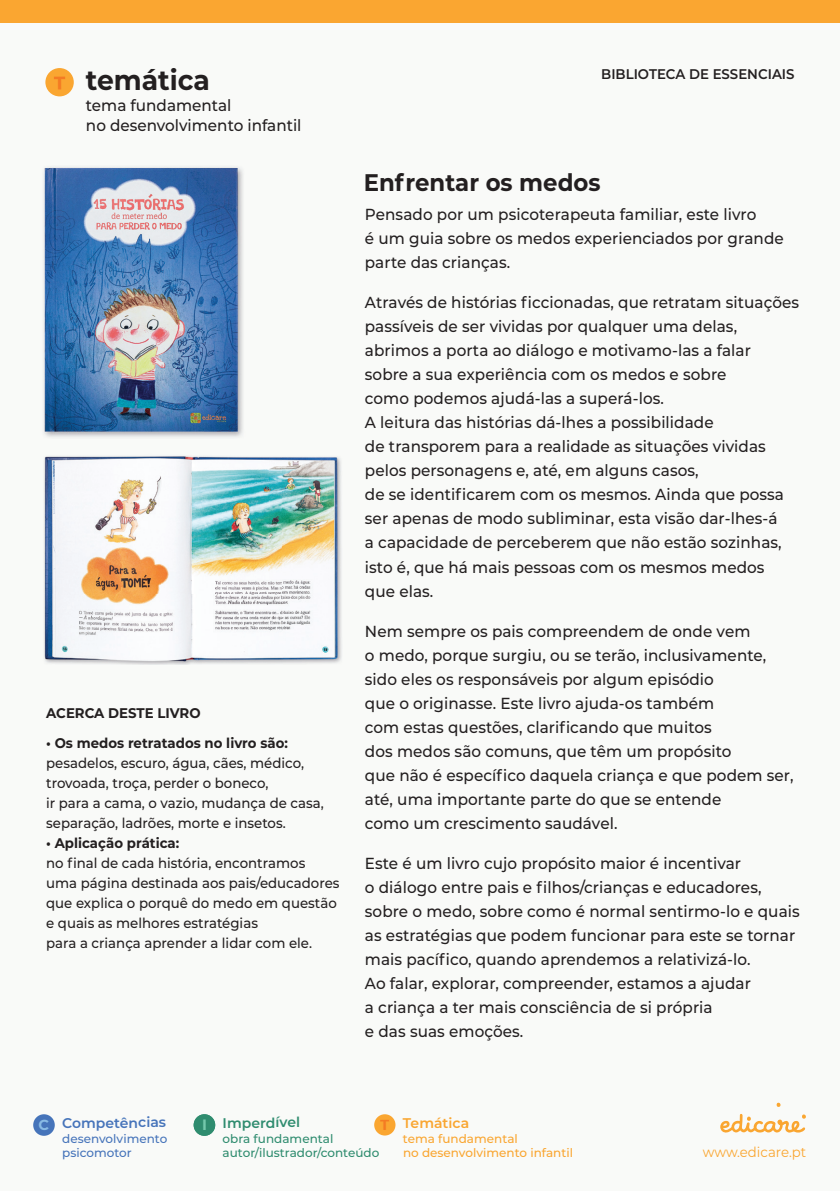
<style>
.page{position:relative;width:840px;height:1191px;background:#fff}
.page>*{position:absolute;margin:0;border:0;box-sizing:border-box;transform-origin:0 0}
.t1{font:700 28px "Montserrat";color:#231f20;scale:.95 1}
.t2{font:700 24px "Montserrat";color:#231f20;scale:.95 1}
.t3{font:700 19px "Montserrat";color:#f47b23}
.t4{font:500 16px/24px "Montserrat";letter-spacing:.005em;color:#231f20;scale:.95 1}
.t5{font:700 15px "Montserrat";color:#f47b23}
.t6{font:700 15px "Montserrat";color:#74c8ac}
.t7{font:700 14.4px "Montserrat";color:#89bae4}
.t8{font:500 14px/20px "Montserrat";color:#231f20;scale:.95 1}
.t9{font:700 14px "Montserrat";color:#231f20;scale:.95 1}
.t10{font:600 14px "Montserrat";color:#231f20;scale:.95 1}
.t11{font:14px "Montserrat";color:#faa631;scale:.95 1}
.t12{font:600 14px "Montserrat";letter-spacing:-.005em;color:#4674ba}
.t13{font:600 14px "Montserrat";letter-spacing:-.005em;color:#2f8c6f}
.t14{font:600 14px "Montserrat";letter-spacing:-.005em;color:#faa631}
.t15{font:500 12px/14px "Montserrat";letter-spacing:-.005em;color:#2f8c6f}
.t16{font:500 12px/13.8px "Montserrat";letter-spacing:-.005em;color:#faa631}
.t17{font:500 12px/14.2px "Montserrat";letter-spacing:-.005em;color:#4674ba}
</style>
<div class="page">
<div style="left:0;top:0;width:839px;height:1191px;background:#f9faf8"></div>
<div style="left:0;top:0;width:839px;height:23px;background:#faa631"></div>
<img style="left:43px;top:167px;width:200px;height:270px">
<img style="left:44px;top:456px;width:298px;height:208px">
<div style="left:374px;top:1114px;width:21px;height:21px;background:#faa631;border-radius:50%"></div>
<svg style="left:776px;top:1102px;width:4px;height:4px"></svg>
<svg style="left:720px;top:1114px;width:85px;height:19px"></svg>
<div style="left:45px;top:68px;width:29px;height:28px;background:#faa631;border-radius:50%"></div>
<div style="left:33px;top:1114px;width:22px;height:21px;background:#4674ba;border-radius:50%"></div>
<div style="left:193px;top:1114px;width:22px;height:21px;background:#2f8c6f;border-radius:50%"></div>
<p class="t3" style="left:54px;top:69px;width:13px">T</p>
<h1 class="t1" style="left:86px;top:59px;width:132px">temática</h1>
<p class="t4" style="left:86px;top:95px;width:228px;line-height:20px">tema fundamental<br>no desenvolvimento infantil</p>
<p class="t9" style="left:46px;top:703px;width:164px">ACERCA DESTE LIVRO</p>
<p class="t9" style="left:46px;top:733px;width:256px">• Os medos retratados no livro são:</p>
<p class="t8" style="left:46px;top:752px;width:293px">pesadelos, escuro, água, cães, médico, trovoada, troça, perder o boneco,<br>ir para a cama, o vazio, mudança de casa, separação, ladrões, morte e insetos.</p>
<p class="t9" style="left:46px;top:833px;width:142px">• Aplicação prática:</p>
<p class="t8" style="left:46px;top:852px;width:310px">no final de cada história, encontramos uma página destinada aos pais/educadores que explica o porquê do medo em questão e quais as melhores estratégias<br>para a criança aprender a lidar com ele.</p>
<p class="t10" style="left:601px;top:64px;width:205px">BIBLIOTECA DE ESSENCIAIS</p>
<h2 class="t2" style="left:363px;top:165px;width:250px">Enfrentar os medos</h2>
<p class="t4" style="left:365px;top:202px;width:442px">Pensado por um psicoterapeuta familiar, este livro<br>é um guia sobre os medos experienciados por grande parte das crianças.</p>
<p class="t4" style="left:365px;top:290px;width:458px">Através de histórias ficcionadas, que retratam situações passíveis de ser vividas por qualquer uma delas, abrimos a porta ao diálogo e motivamo-las a falar<br>sobre a sua experiência com os medos e sobre<br>como podemos ajudá-las a superá-los.<br>A leitura das histórias dá-lhes a possibilidade<br>de transporem para a realidade as situações vividas pelos personagens e, até, em alguns casos,<br>de se identificarem com os mesmos. Ainda que possa ser apenas de modo subliminar, esta visão dar-lhes-á<br>a capacidade de perceberem que não estão sozinhas, isto é, que há mais pessoas com os mesmos medos<br>que elas.</p>
<p class="t4" style="left:365px;top:618px;width:452px">Nem sempre os pais compreendem de onde vem<br>o medo, porque surgiu, ou se terão, inclusivamente, sido eles os responsáveis por algum episódio<br>que o originasse. Este livro ajuda-os também<br>com estas questões, clarificando que muitos<br>dos medos são comuns, que têm um propósito<br>que não é específico daquela criança e que podem ser, até, uma importante parte do que se entende<br>como um crescimento saudável.</p>
<p class="t4" style="left:365px;top:850px;width:459px">Este é um livro cujo propósito maior é incentivar<br>o diálogo entre pais e filhos/crianças e educadores, sobre o medo, sobre como é normal sentirmo-lo e quais as estratégias que podem funcionar para este se tornar mais pacífico, quando aprendemos a relativizá-lo.<br>Ao falar, explorar, compreender, estamos a ajudar<br>a criança a ter mais consciência de si própria<br>e das suas emoções.</p>
<p class="t12" style="left:62px;top:1112px;width:106px">Competências</p>
<p class="t7" style="left:38px;top:1114px;width:12px">C</p>
<p class="t6" style="left:202px;top:1114px;width:7px">I</p>
<p class="t17" style="left:62px;top:1131px;width:107px">desenvolvimento psicomotor</p>
<p class="t13" style="left:222px;top:1112px;width:79px">Imperdível</p>
<p class="t15" style="left:222px;top:1131px;width:158px">obra fundamental autor/ilustrador/conteúdo</p>
<p class="t5" style="left:380px;top:1114px;width:11px">T</p>
<p class="t14" style="left:403px;top:1112px;width:68px">Temática</p>
<p class="t16" style="left:403px;top:1131px;width:171px">tema fundamental<br>no desenvolvimento infantil</p>
<p class="t11" style="left:702px;top:1142px;width:110px">www.edicare.pt</p>
</div>
